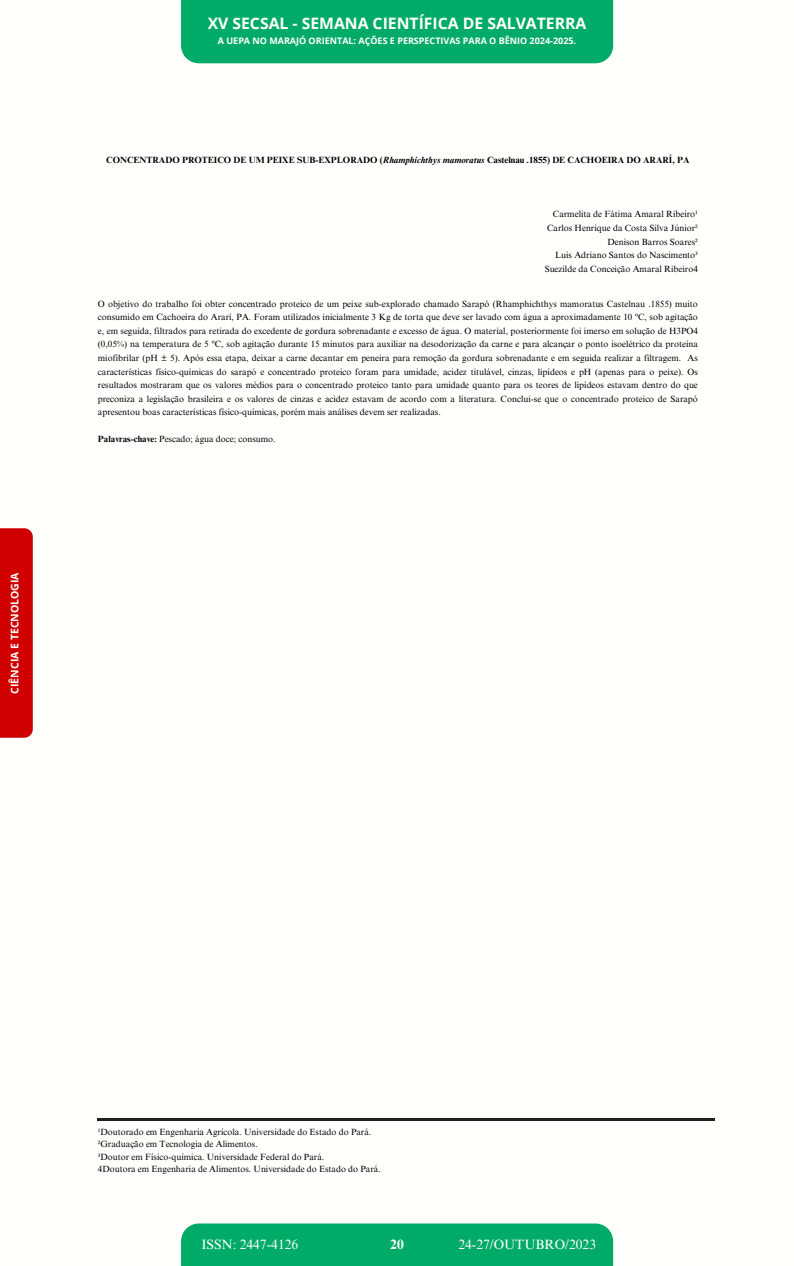
<style>
.page{position:relative;width:794px;height:1266px;background:#fff}
.page>*{position:absolute;margin:0;border:0;box-sizing:border-box;transform-origin:0 0}
.t1{font:700 15.75px "Open Sans";color:#fffffc}
.t2{font:13.5px "Times NRMT Pro";color:#fff}
.t3{font:700 13.5px "Times NRMT Pro";color:#fff}
.t4{font:700 10.5px "Open Sans";color:#fffffc}
.t5{font:9px/13.6px "Times NRMT Pro";color:#000;text-align:justify}
.t6{font:700 9px "Times NRMT Pro";color:#000}
.t7{font:700 9px "Open Sans";color:#fffffc}
.s1{font-style:italic}
.s2{font-weight:700}
</style>
<div class="page">
<div style="left:181px;top:0;width:432px;height:63px;background:#00aa67"></div>
<div style="left:181px;top:1223px;width:432px;height:43px;background:#00aa67"></div>
<div style="left:0;top:528px;width:33px;height:210px;background:#d10000"></div>
<hr style="left:97px;top:1118px;width:617px;height:2px;background:#231f20">
<p class="t4" style="left:7px;top:694px;width:123px;rotate:-90deg">CIÊNCIA E TECNOLOGIA</p>
<p class="t1" style="left:207px;top:12px;width:380px">XV SECSAL - SEMANA CIENTÍFICA DE SALVATERRA</p>
<p class="t7" style="left:218px;top:34px;width:359px">A UEPA NO MARAJÓ ORIENTAL: AÇÕES E PERSPECTIVAS PARA O BÊNIO 2024-2025.</p>
<h3 class="t6" style="left:106px;top:157px;width:584px">CONCENTRADO PROTEICO DE UM PEIXE SUB-EXPLORADO (<span class="s1">Rhamphichthys mamoratus</span> Castelnau .1855) DE CACHOEIRA DO ARARÍ, PA</h3>
<h4 class="t5" style="left:552px;top:209px;width:146px">Carmelita de Fátima Amaral Ribeiro¹</h4>
<p class="t5" style="left:546px;top:222px;width:152px">Carlos Henrique da Costa Silva Júnior²</p>
<p class="t5" style="left:607px;top:236px;width:92px">Denison Barros Soares²</p>
<p class="t5" style="left:555px;top:249px;width:144px">Luis Adriano Santos do Nascimento³</p>
<p class="t5" style="left:544px;top:263px;width:155px">Suezilde da Conceição Amaral Ribeiro4</p>
<p class="t5" style="left:98px;top:298px;width:601px">O objetivo do trabalho foi obter concentrado proteico de um peixe sub-explorado chamado Sarapó (Rhamphichthys mamoratus Castelnau .1855) muito consumido em Cachoeira do Ararí, PA. Foram utilizados inicialmente 3 Kg de torta que deve ser lavado com água a aproximadamente 10 ºC, sob agitação e, em seguida, filtrados para retirada do excedente de gordura sobrenadante e excesso de água. O material, posteriormente foi imerso em solução de H3PO4 (0,05%) na temperatura de 5 ºC, sob agitação durante 15 minutos para auxiliar na desodorização da carne e para alcançar o ponto isoelétrico da proteína miofibrilar (pH ± 5). Após essa etapa, deixar a carne decantar em peneira para remoção da gordura sobrenadante e em seguida realizar a filtragem. As características físico-químicas do sarapó e concentrado proteico foram para umidade, acidez titulável, cinzas, lipídeos e pH (apenas para o peixe). Os resultados mostraram que os valores médios para o concentrado proteico tanto para umidade quanto para os teores de lipídeos estavam dentro do que preconiza a legislação brasileira e os valores de cinzas e acidez estavam de acordo com a literatura. Conclui-se que o concentrado proteico de Sarapó apresentou boas características físico-químicas, porém mais análises devem ser realizadas.</p>
<p class="t5" style="left:98px;top:434px;width:179px"><span class="s2">Palavras-chave:</span> Pescado; água doce; consumo.</p>
<p class="t5" style="left:98px;top:1126px;width:275px">¹Doutorado em Engenharia Agrícola. Universidade do Estado do Pará.</p>
<p class="t5" style="left:98px;top:1138px;width:161px">²Graduação em Tecnologia de Alimentos.</p>
<p class="t5" style="left:98px;top:1150px;width:228px">³Doutor em Físico-química. Universidade Federal do Pará.</p>
<p class="t5" style="left:98px;top:1163px;width:284px">4Doutora em Engenharia de Alimentos. Universidade do Estado do Pará.</p>
<p class="t2" style="left:201px;top:1239px;width:98px">ISSN: 2447-4126</p>
<h2 class="t3" style="left:390px;top:1239px;width:15px">20</h2>
<p class="t2" style="left:458px;top:1239px;width:139px">24-27/OUTUBRO/2023</p>
</div>
